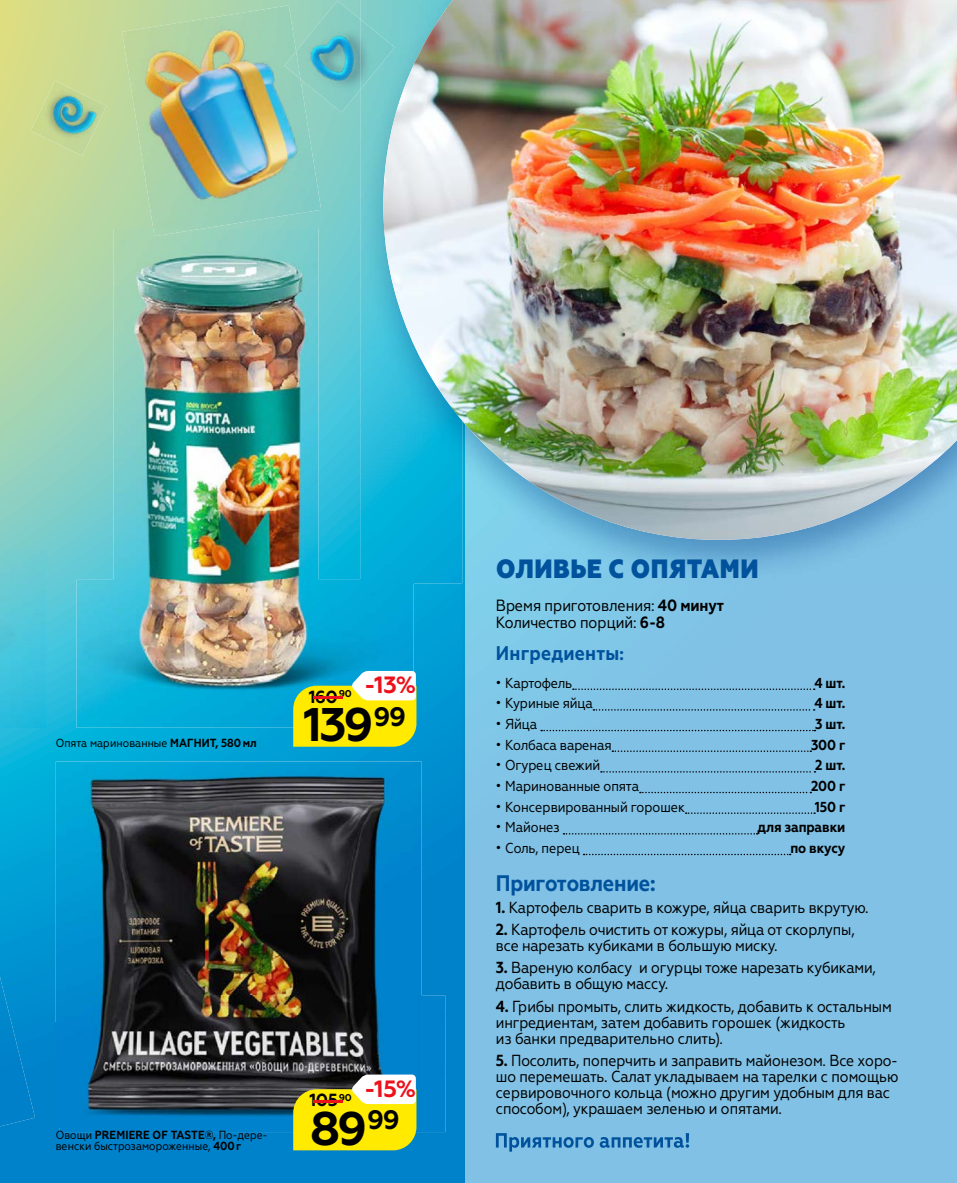
<style>
.page{position:relative;width:957px;height:1183px;background:#fff}
.page>*{position:absolute;margin:0;border:0;box-sizing:border-box;transform-origin:0 0}
.t1{font:700 47.1px "Geometria";color:#000}
.t2{font:800 26.4px "Geometria Narrow";letter-spacing:.02em;color:#00529c}
.t3{font:700 23.55px "Geometria";color:#ed111c}
.t4{font:700 22.5px "Geometria Narrow";letter-spacing:-.01em;color:#00529c}
.t5{font:700 19.8px "Geometria Narrow";letter-spacing:.01em;color:#00529c}
.t6{font:700 17.55px "Geometria";letter-spacing:-.03em;color:#000}
.t7{font:16.2px/17.5px "Geometria Narrow";letter-spacing:-.01em;color:#000}
.t8{font:16.05px/16px "Geometria Narrow";letter-spacing:-.01em;color:#000}
.t9{font:14.4px "Geometria Narrow";letter-spacing:-.01em;color:#000}
.t10{font:700 14.4px "Geometria Narrow";letter-spacing:-.01em;color:#000}
.t11{font:11.7px/11.7px "Geometria Narrow";color:#000}
.s1{font-weight:700}
.s2{color:#ed111c}
.s3{font-size:18.15px}
</style>
<div class="page">
<svg style="left:0;top:0;width:462px;height:1182px;background:#51b5c1"></svg>
<img style="left:31px;top:81px;width:76px;height:75px">
<img style="left:122px;top:5px;width:199px;height:224px">
<img style="left:462px;top:583px;width:3px;height:599px">
<div style="left:465px;top:583px;width:492px;height:599px;background:#80c1e5"></div>
<img style="left:360px;top:0;width:23px;height:424px">
<img style="left:360px;top:424px;width:102px;height:159px">
<img style="left:465px;top:539px;width:492px;height:44px">
<img style="left:383px;top:0;width:574px;height:539px">
<div style="left:60px;top:994px;width:385px;height:137px;background:#0082cd"></div>
<img style="left:56px;top:761px;width:366px;height:261px">
<img style="left:56px;top:1022px;width:4px;height:105px">
<img style="left:60px;top:994px;width:362px;height:133px">
<img style="left:0;top:550px;width:46px;height:177px">
<img style="left:76px;top:579px;width:338px;height:148px">
<img style="left:360px;top:579px;width:54px;height:4px">
<img style="left:114px;top:229px;width:204px;height:483px">
<img style="left:153px;top:229px;width:47px;height:7px">
<img style="left:296px;top:1px;width:64px;height:111px">
<img style="left:284px;top:51px;width:16px;height:28px">
<img style="left:360px;top:19px;width:35px;height:71px">
<img style="left:0;top:976px;width:35px;height:150px">
<svg style="left:573px;top:688px;width:241px;height:1px"></svg>
<svg style="left:593px;top:709px;width:221px;height:1px"></svg>
<svg style="left:541px;top:729px;width:274px;height:2px"></svg>
<svg style="left:612px;top:750px;width:199px;height:1px"></svg>
<svg style="left:601px;top:771px;width:214px;height:1px"></svg>
<svg style="left:640px;top:791px;width:171px;height:2px"></svg>
<svg style="left:686px;top:812px;width:129px;height:1px"></svg>
<svg style="left:563px;top:833px;width:194px;height:1px"></svg>
<svg style="left:583px;top:853px;width:207px;height:2px"></svg>
<svg style="left:496px;top:1133px;width:193px;height:18px"></svg>
<svg style="left:293px;top:670px;width:123px;height:76px"></svg>
<svg style="left:293px;top:1074px;width:123px;height:75px"></svg>
<p class="t11" style="left:56px;top:736px;width:202px">Опята маринованные <span class="s1">МАГНИТ, 580 мл</span></p>
<h3 class="t3" style="left:364px;top:670px;width:54px">-13%</h3>
<h1 class="t1" style="left:304px;top:696px;width:104px">139<sup>99</sup></h1>
<p class="t6" style="left:303px;top:685px;width:50px"><span class="s2">-</span>160<sup>90</sup></p>
<p class="t11" style="left:56px;top:1128px;width:213px">Овощи <span class="s1">PREMIERE OF TASTE®,</span> По-дере&shy;венски быстрозамороженные, <span class="s1">400 г</span></p>
<h3 class="t3" style="left:364px;top:1074px;width:54px">-15%</h3>
<h1 class="t1" style="left:310px;top:1099px;width:91px">89<sup>99</sup></h1>
<p class="t6" style="left:303px;top:1089px;width:50px"><span class="s2">-</span>105<sup>90</sup></p>
<h2 class="t2" style="left:496px;top:552px;width:264px">ОЛИВЬЕ С ОПЯТАМИ</h2>
<p class="t7" style="left:496px;top:596px;width:230px">Время приготовления: <span class="s1">40 минут<br></span>Количество порций: <span class="s1">6-8</span></p>
<p class="t5" style="left:496px;top:641px;width:129px">Ингредиенты<span class="s3">:</span></p>
<p class="t9" style="left:496px;top:674px;width:78px">• Картофель</p>
<p class="t10" style="left:814px;top:674px;width:32px">4 шт.</p>
<p class="t9" style="left:496px;top:695px;width:98px">• Куриные яйца</p>
<p class="t10" style="left:814px;top:694px;width:32px">4 шт.</p>
<p class="t9" style="left:496px;top:715px;width:43px">• Яйца</p>
<p class="t10" style="left:815px;top:715px;width:32px">3 шт.</p>
<p class="t9" style="left:496px;top:736px;width:117px">• Колбаса вареная</p>
<p class="t10" style="left:811px;top:736px;width:36px">300 г</p>
<p class="t9" style="left:496px;top:756px;width:106px">• Огурец свежий</p>
<p class="t10" style="left:815px;top:756px;width:32px">2 шт.</p>
<p class="t9" style="left:496px;top:777px;width:145px">• Маринованные опята</p>
<p class="t10" style="left:811px;top:777px;width:36px">200 г</p>
<p class="t9" style="left:496px;top:798px;width:191px">• Консервированный горошек</p>
<p class="t10" style="left:815px;top:798px;width:32px">150 г</p>
<p class="t9" style="left:496px;top:818px;width:65px">• Майонез</p>
<p class="t10" style="left:757px;top:818px;width:90px">для заправки</p>
<p class="t9" style="left:496px;top:839px;width:85px">• Соль, перец</p>
<p class="t10" style="left:790px;top:839px;width:57px">по вкусу</p>
<h3 class="t4" style="left:496px;top:869px;width:161px">Приготовление:</h3>
<p class="t8" style="left:496px;top:898px;width:374px"><span class="s1">1.</span> Картофель сварить в кожуре, яйца сварить вкрутую.</p>
<p class="t8" style="left:496px;top:921px;width:360px"><span class="s1">2.</span> Картофель очистить от кожуры, яйца от скорлупы, все нарезать кубиками в большую миску.</p>
<p class="t8" style="left:496px;top:959px;width:381px"><span class="s1">3.</span> Вареную колбасу и огурцы тоже нарезать кубиками, добавить в общую массу.</p>
<p class="t8" style="left:496px;top:997px;width:397px"><span class="s1">4.</span> Грибы промыть, слить жидкость, добавить к остальным ингредиентам, затем добавить горошек (жидкость<br>из банки предварительно слить).</p>
<p class="t8" style="left:496px;top:1052px;width:404px"><span class="s1">5.</span> Посолить, поперчить и заправить майонезом. Все хоро&shy;шо перемешать. Салат укладываем на тарелки с помощью сервировочного кольца (можно другим удобным для вас способом), украшаем зеленью и опятами.</p>
</div>
